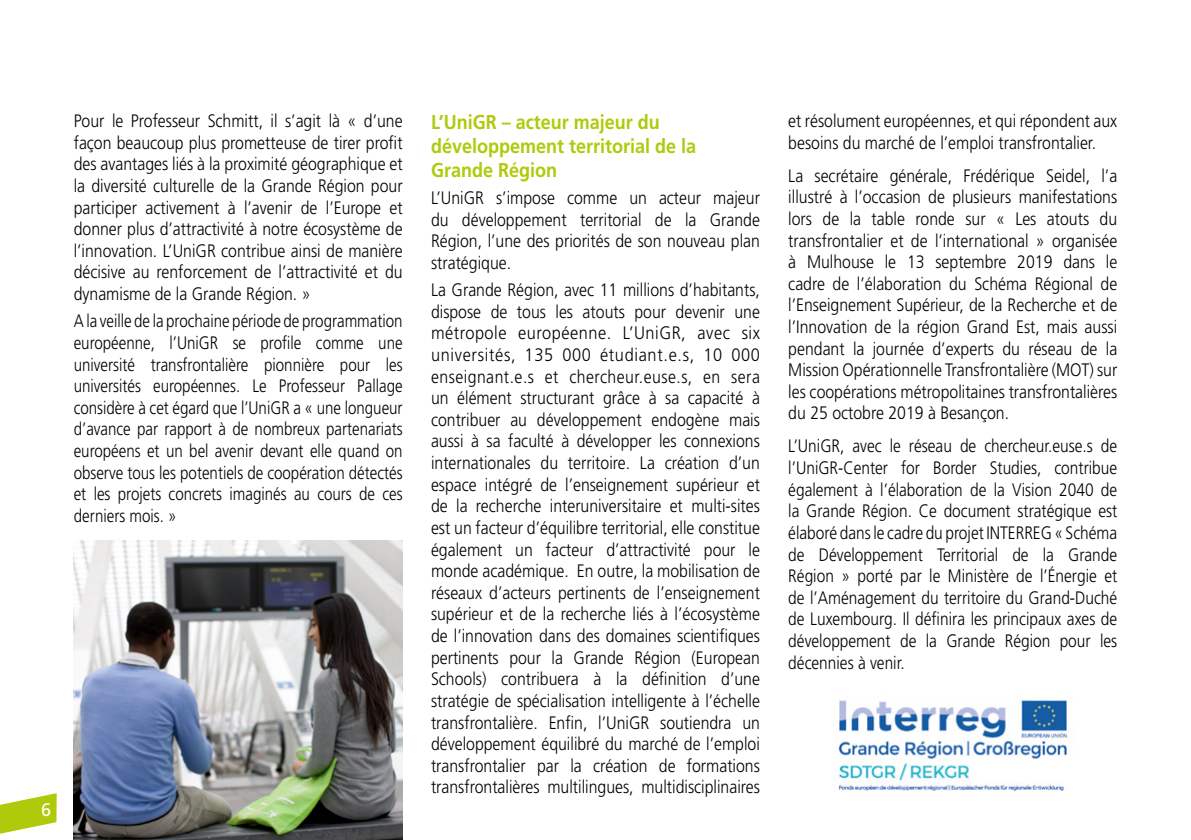
<style>
.page{position:relative;width:1191px;height:840px;background:#fff}
.page>*{position:absolute;margin:0;border:0;box-sizing:border-box;transform-origin:0 0}
.t1{font:700 20px/24px "Frutiger";color:#afca0b;scale:.9 1}
.t2{font:300 18px/21.6px "Frutiger";color:#000;text-align:justify;scale:.88 1}
.t3{font:300 18px/21.6px "Frutiger";color:#000;text-align:justify;scale:.86 1}
.t4{font:300 18px/21.6px "Frutiger";color:#000;text-align:justify;scale:.84 1}
.t5{font:18px "Frutiger";color:#fff}
</style>
<div class="page">
<img style="left:74px;top:540px;width:329px;height:299px">
<img style="left:836px;top:700px;width:232px;height:91px">
<svg style="left:0;top:793px;width:57px;height:40px"></svg>
<p class="t2" style="left:74px;top:110px;width:375px">Pour le Professeur Schmitt, il s’agit là « d’une façon beaucoup plus prometteuse de tirer profit des avantages liés à la proximité géographique et la diversité culturelle de la Grande Région pour participer activement à l’avenir de l’Europe et donner plus d’attractivité à notre écosystème de l’innovation. L’UniGR contribue ainsi de manière décisive au renforcement de l’attractivité et du dynamisme de la Grande Région. »</p>
<p class="t4" style="left:74px;top:310px;width:393px">A la veille de la prochaine période de programmation européenne, l’UniGR se profile comme une université transfrontalière pionnière pour les universités européennes. Le Professeur Pallage considère à cet égard que l’UniGR a « une longueur d’avance par rapport à de nombreux partenariats européens et un bel avenir devant elle quand on observe tous les potentiels de coopération détectés et les projets concrets imaginés au cours de ces derniers mois. »</p>
<p class="t5" style="left:41px;top:798px;width:12px">6</p>
<p class="t1" style="left:431px;top:110px;width:296px">L’UniGR – acteur majeur du développement territorial de la<br>Grande Région</p>
<p class="t2" style="left:431px;top:187px;width:375px">L’UniGR s’impose comme un acteur majeur du développement territorial de la Grande Région, l’une des priorités de son nouveau plan stratégique.</p>
<p class="t2" style="left:431px;top:279px;width:375px">La Grande Région, avec 11 millions d’habitants, dispose de tous les atouts pour devenir une métropole européenne. L’UniGR, avec six universités, 135 000 étudiant.e.s, 10 000 enseignant.e.s et chercheur.euse.s, en sera un élément structurant grâce à sa capacité à contribuer au développement endogène mais aussi à sa faculté à développer les connexions internationales du territoire. La création d’un espace intégré de l’enseignement supérieur et de la recherche interuniversitaire et multi-sites est un facteur d’équilibre territorial, elle constitue également un facteur d’attractivité pour le monde académique. En outre, la mobilisation de réseaux d’acteurs pertinents de l’enseignement supérieur et de la recherche liés à l’écosystème de l’innovation dans des domaines scientifiques pertinents pour la Grande Région (European Schools) contribuera à la définition d’une stratégie de spécialisation intelligente à l’échelle transfrontalière. Enfin, l’UniGR soutiendra un développement équilibré du marché de l’emploi transfrontalier par la création de formations transfrontalières multilingues, multidisciplinaires</p>
<p class="t2" style="left:788px;top:110px;width:375px">et résolument européennes, et qui répondent aux besoins du marché de l’emploi transfrontalier.</p>
<p class="t2" style="left:788px;top:165px;width:375px">La secrétaire générale, Frédérique Seidel, l’a illustré à l’occasion de plusieurs manifestations lors de la table ronde sur « Les atouts du transfrontalier et de l’international » organisée à Mulhouse le 13 septembre 2019 dans le cadre de l’élaboration du Schéma Régional de l’Enseignement Supérieur, de la Recherche et de l’Innovation de la région Grand Est, mais aussi pendant la journée d’experts du réseau de la Mission Opérationnelle Transfrontalière (MOT) sur les coopérations métropolitaines transfrontalières du 25 octobre 2019 à Besançon.</p>
<p class="t3" style="left:788px;top:435px;width:384px">L’UniGR, avec le réseau de chercheur.euse.s de l’UniGR-Center for Border Studies, contribue également à l’élaboration de la Vision 2040 de la Grande Région. Ce document stratégique est élaboré dans le cadre du projet INTERREG « Schéma de Développement Territorial de la Grande Région » porté par le Ministère de l’Énergie et de l’Aménagement du territoire du Grand-Duché de Luxembourg. Il définira les principaux axes de développement de la Grande Région pour les décennies à venir.</p>
</div>
